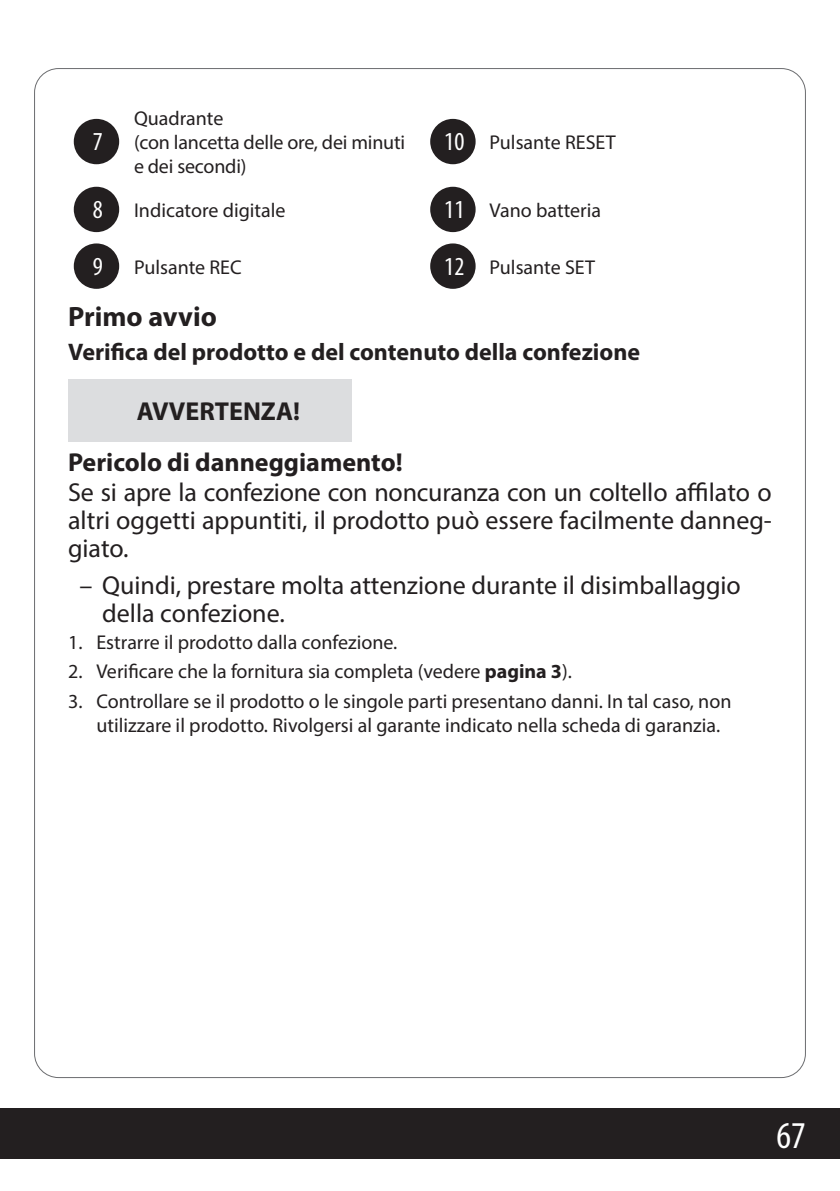
<style>
.page{position:relative;width:840px;height:1191px;background:#fff}
.page>*{position:absolute;margin:0;border:0;box-sizing:border-box;transform-origin:0 0}
.t1{font:condensed 38px "Myriad Pro";color:#fff}
.t2{font:700 28px "Myriad Pro";color:#231f20}
.t3{font:26px/28px "Myriad Pro";color:#231f20;text-align:justify}
.t4{font:700 26px/51px "Myriad Pro";color:#231f20}
.t5{font:condensed 26px "Myriad Pro";color:#fff}
.t6{font:700 24px "Myriad Pro";color:#231f20}
.t7{font:20px/24px "Myriad Pro";color:#231f20}
.s1{font-stretch:condensed;font-size:26px;color:#fff}
.s2{font-weight:700}
</style>
<div class="page">
<div style="left:0;top:1108px;width:839px;height:51px;background:#231f20"></div>
<div style="left:75px;top:120px;width:43px;height:43px;background:#231f20;border-radius:50%"></div>
<div style="left:74px;top:119px;width:45px;height:45px;border:2px solid #231f20;border-radius:50%"></div>
<div style="left:431px;top:120px;width:43px;height:43px;background:#231f20;border-radius:50%"></div>
<div style="left:430px;top:119px;width:45px;height:45px;border:2px solid #231f20;border-radius:50%"></div>
<div style="left:75px;top:188px;width:43px;height:43px;background:#231f20;border-radius:50%"></div>
<div style="left:74px;top:187px;width:45px;height:45px;border:2px solid #231f20;border-radius:50%"></div>
<div style="left:431px;top:188px;width:43px;height:43px;background:#231f20;border-radius:50%"></div>
<div style="left:430px;top:187px;width:45px;height:45px;border:2px solid #231f20;border-radius:50%"></div>
<div style="left:75px;top:244px;width:43px;height:44px;background:#231f20;border-radius:50%"></div>
<div style="left:74px;top:243px;width:45px;height:46px;border:2px solid #231f20;border-radius:50%"></div>
<div style="left:431px;top:244px;width:43px;height:44px;background:#231f20;border-radius:50%"></div>
<div style="left:430px;top:243px;width:45px;height:46px;border:2px solid #231f20;border-radius:50%"></div>
<div style="left:68px;top:379px;width:283px;height:63px;background:#dcdddf"></div>
<h3 class="t5" style="left:93px;top:126px;width:12px">7</h3>
<p class="t7" style="left:134px;top:106px;width:272px">Quadrante<br>(con lancetta delle ore, dei minuti e dei secondi)</p>
<p class="t7" style="left:444px;top:130px;width:173px"><span class="s1">10</span> Pulsante RESET</p>
<p class="t7" style="left:93px;top:198px;width:194px"><span class="s1">8</span> Indicatore digitale</p>
<p class="t7" style="left:444px;top:198px;width:158px"><span class="s1">11</span> Vano batteria</p>
<p class="t7" style="left:93px;top:255px;width:150px"><span class="s1">9</span> Pulsante REC</p>
<p class="t7" style="left:444px;top:255px;width:152px"><span class="s1">12</span> Pulsante SET</p>
<h2 class="t2" style="left:68px;top:298px;width:150px">Primo avvio</h2>
<p class="t6" style="left:68px;top:336px;width:573px">Verifica del prodotto e del contenuto della confezione</p>
<h3 class="t4" style="left:68px;top:384px;width:336px;text-indent:69px">AVVERTENZA!<br>Pericolo di danneggiamento!</h3>
<h3 class="t3" style="left:68px;top:478px;width:705px">Se si apre la confezione con noncuranza con un coltello affilato o altri oggetti appuntiti, il prodotto può essere facilmente danneg&shy;giato.</h3>
<h3 class="t3" style="left:102px;top:571px;width:640px;text-indent:-23px">– Quindi, prestare molta attenzione durante il disimballaggio della confezione.</h3>
<p class="t7" style="left:68px;top:629px;width:330px">1. Estrarre il prodotto dalla confezione.</p>
<p class="t7" style="left:68px;top:659px;width:505px">2. Verificare che la fornitura sia completa (vedere <span class="s2">pagina 3</span>).</p>
<p class="t7" style="left:96px;top:689px;width:636px;text-indent:-28px">3. Controllare se il prodotto o le singole parti presentano danni. In tal caso, non utilizzare il prodotto. Rivolgersi al garante indicato nella scheda di garanzia.</p>
<h1 class="t1" style="left:776px;top:1112px;width:31px">67</h1>
</div>
